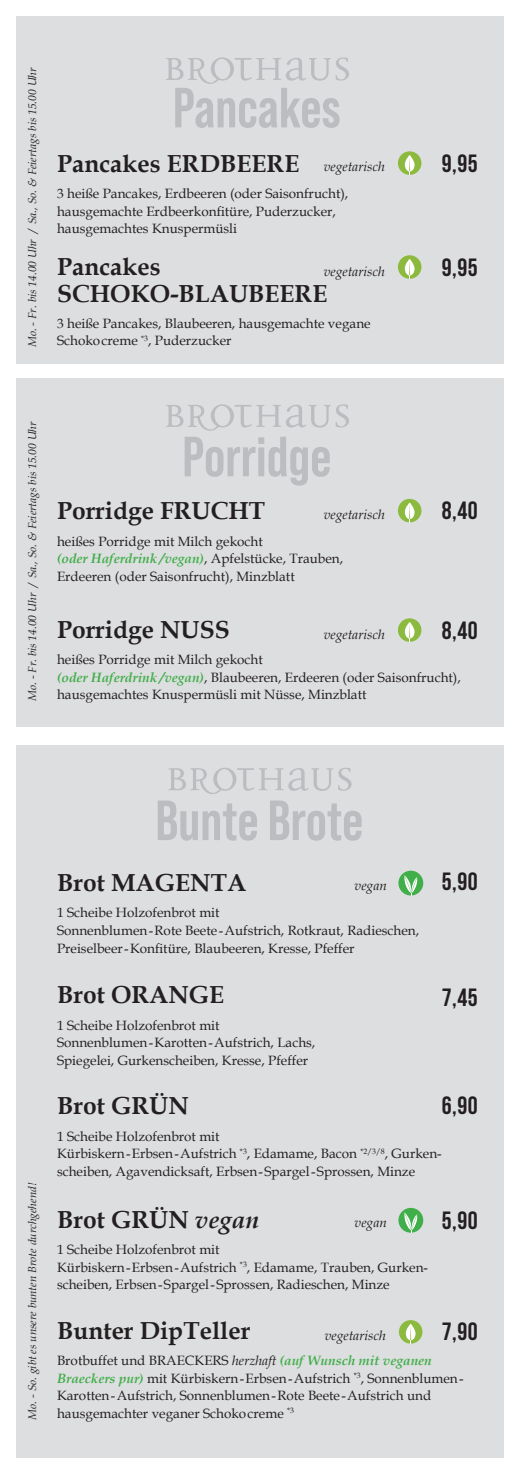
<style>
.page{position:relative;width:521px;height:1474px;background:#fff}
.page>*{position:absolute;margin:0;border:0;box-sizing:border-box;transform-origin:0 0}
.t1{font:700 56.52px "Bebas Neue Pro";color:#bcbdc0}
.t2{font:25.03px "Bebas Neue";letter-spacing:.02em;color:#231f20}
.t3{font:700 24.5px/26.2px "Book Antiqua";color:#231f20}
.t4{font:13.47px/17.5px "Book Antiqua";color:#231f20}
.t5{font:italic 13.47px "Book Antiqua";color:#231f20}
.t6{font:italic 11.38px "Book Antiqua";color:#231f20}
.s1{font-weight:700;font-style:italic;color:#40ae49}
.s2{font-style:italic}
</style>
<div class="page">
<div style="left:16px;top:745px;width:487px;height:712px;background:#dddee0"></div>
<div style="left:16px;top:378px;width:487px;height:349px;background:#dddee0"></div>
<div style="left:16px;top:16px;width:487px;height:348px;background:#dddee0"></div>
<div style="left:398px;top:151px;width:23px;height:24px;background:#8bba3e;border-radius:50%"></div>
<svg style="left:405px;top:155px;width:9px;height:20px"></svg>
<div style="left:398px;top:255px;width:23px;height:24px;background:#8bba3e;border-radius:50%"></div>
<svg style="left:405px;top:259px;width:9px;height:20px"></svg>
<svg style="left:166px;top:57px;width:183px;height:27px"></svg>
<svg style="left:166px;top:404px;width:183px;height:27px"></svg>
<svg style="left:168px;top:767px;width:184px;height:27px"></svg>
<div style="left:398px;top:1207px;width:25px;height:25px;background:#40ae49;border-radius:50%"></div>
<svg style="left:404px;top:1212px;width:14px;height:20px"></svg>
<div style="left:398px;top:870px;width:25px;height:25px;background:#40ae49;border-radius:50%"></div>
<svg style="left:404px;top:875px;width:14px;height:20px"></svg>
<div style="left:398px;top:499px;width:23px;height:23px;background:#8bba3e;border-radius:50%"></div>
<svg style="left:405px;top:502px;width:9px;height:20px"></svg>
<div style="left:398px;top:618px;width:23px;height:24px;background:#8bba3e;border-radius:50%"></div>
<svg style="left:405px;top:622px;width:9px;height:20px"></svg>
<svg style="left:399px;top:1319px;width:23px;height:24px"></svg>
<svg style="left:406px;top:1323px;width:9px;height:20px"></svg>
<p class="t6" style="left:24px;top:347px;width:281px;rotate:-90deg">Mo. - Fr. bis 14.00 Uhr / Sa., So. &amp; Feiertags bis 15.00 Uhr</p>
<h1 class="t1" style="left:173px;top:75px;width:169px">Pancakes</h1>
<h3 class="t3" style="left:57px;top:150px;width:244px">Pancakes ERDBEERE</h3>
<p class="t4" style="left:57px;top:185px;width:293px">3 heiße Pancakes, Erdbeeren (oder Saisonfrucht), hausgemachte Erdbeerkonfitüre, Puderzucker, hausgemachtes Knuspermüsli</p>
<p class="t5" style="left:324px;top:157px;width:63px">vegetarisch</p>
<h3 class="t3" style="left:57px;top:254px;width:272px">Pancakes<br>SCHOKO-BLAUBEERE</h3>
<p class="t4" style="left:57px;top:314px;width:315px">3 heiße Pancakes, Blaubeeren, hausgemachte vegane<br>Schokocreme <sup>*3</sup>, Puderzucker</p>
<p class="t5" style="left:324px;top:261px;width:63px">vegetarisch</p>
<h2 class="t2" style="left:442px;top:149px;width:37px">9,95</h2>
<h2 class="t2" style="left:442px;top:253px;width:37px">9,95</h2>
<p class="t6" style="left:24px;top:701px;width:281px;rotate:-90deg">Mo. - Fr. bis 14.00 Uhr / Sa., So. &amp; Feiertags bis 15.00 Uhr</p>
<h1 class="t1" style="left:182px;top:424px;width:151px">Porridge</h1>
<h2 class="t2" style="left:442px;top:497px;width:37px">8,40</h2>
<h3 class="t3" style="left:57px;top:498px;width:210px">Porridge FRUCHT</h3>
<p class="t4" style="left:57px;top:532px;width:287px">heißes Porridge mit Milch gekocht<br><span class="s1">(oder Haferdrink /vegan)</span>, Apfelstücke, Trauben,<br>Erdeeren (oder Saisonfrucht), Minzblatt</p>
<h3 class="t3" style="left:57px;top:616px;width:174px">Porridge NUSS</h3>
<p class="t4" style="left:57px;top:650px;width:405px">heißes Porridge mit Milch gekocht<br><span class="s1">(oder Haferdrink /vegan)</span>, Blaubeeren, Erdeeren (oder Saisonfrucht), hausgemachtes Knuspermüsli mit Nüsse, Minzblatt</p>
<p class="t5" style="left:324px;top:504px;width:63px">vegetarisch</p>
<p class="t5" style="left:324px;top:625px;width:63px">vegetarisch</p>
<h2 class="t2" style="left:442px;top:616px;width:37px">8,40</h2>
<p class="t6" style="left:24px;top:1419px;width:239px;rotate:-90deg">Mo. - So. gibt es unsere bunten Brote durchgehend!</p>
<h1 class="t1" style="left:155px;top:788px;width:209px">Bunte Brote</h1>
<h3 class="t3" style="left:57px;top:869px;width:191px">Brot MAGENTA</h3>
<p class="t4" style="left:57px;top:903px;width:363px">1 Scheibe Holzofenbrot mit<br>Sonnenblumen-Rote Beete-Aufstrich, Rotkraut, Radieschen,<br>Preiselbeer-Konfitüre, Blaubeeren, Kresse, Pfeffer</p>
<p class="t5" style="left:355px;top:876px;width:34px">vegan</p>
<h3 class="t3" style="left:57px;top:982px;width:169px">Brot ORANGE</h3>
<p class="t4" style="left:57px;top:1016px;width:260px">1 Scheibe Holzofenbrot mit<br>Sonnenblumen-Karotten-Aufstrich, Lachs,<br>Spiegelei, Gurkenscheiben, Kresse, Pfeffer</p>
<h2 class="t2" style="left:442px;top:867px;width:37px">5,90</h2>
<h2 class="t2" style="left:442px;top:983px;width:37px">7,45</h2>
<h3 class="t3" style="left:57px;top:1092px;width:133px">Brot GRÜN</h3>
<p class="t4" style="left:57px;top:1127px;width:386px">1 Scheibe Holzofenbrot mit<br>Kürbiskern-Erbsen-Aufstrich <sup>*3</sup>, Edamame, Bacon <sup>*2/3/8</sup>, Gurken&shy;scheiben, Agavendicksaft, Erbsen-Spargel-Sprossen, Minze</p>
<h2 class="t2" style="left:442px;top:1091px;width:37px">6,90</h2>
<h3 class="t3" style="left:57px;top:1206px;width:204px">Brot GRÜN <span class="s2">vegan</span></h3>
<p class="t4" style="left:57px;top:1240px;width:372px">1 Scheibe Holzofenbrot mit<br>Kürbiskern-Erbsen-Aufstrich <sup>*3</sup>, Edamame, Trauben, Gurken&shy;scheiben, Erbsen-Spargel-Sprossen, Radieschen, Minze</p>
<p class="t5" style="left:355px;top:1213px;width:34px">vegan</p>
<h2 class="t2" style="left:442px;top:1206px;width:37px">5,90</h2>
<h3 class="t3" style="left:57px;top:1317px;width:195px">Bunter DipTeller</h3>
<p class="t4" style="left:57px;top:1351px;width:408px">Brotbuffet und BRAECKERS <span class="s2">herzhaft</span> <span class="s1">(auf Wunsch mit veganen Braeckers pur)</span> mit Kürbiskern-Erbsen-Aufstrich <sup>*3</sup>, Sonnenblumen-Karotten-Aufstrich, Sonnenblumen-Rote Beete-Aufstrich und hausgemachter veganer Schokocreme <sup>*3</sup></p>
<h2 class="t2" style="left:442px;top:1317px;width:37px">7,90</h2>
<p class="t5" style="left:325px;top:1325px;width:63px">vegetarisch</p>
</div>
